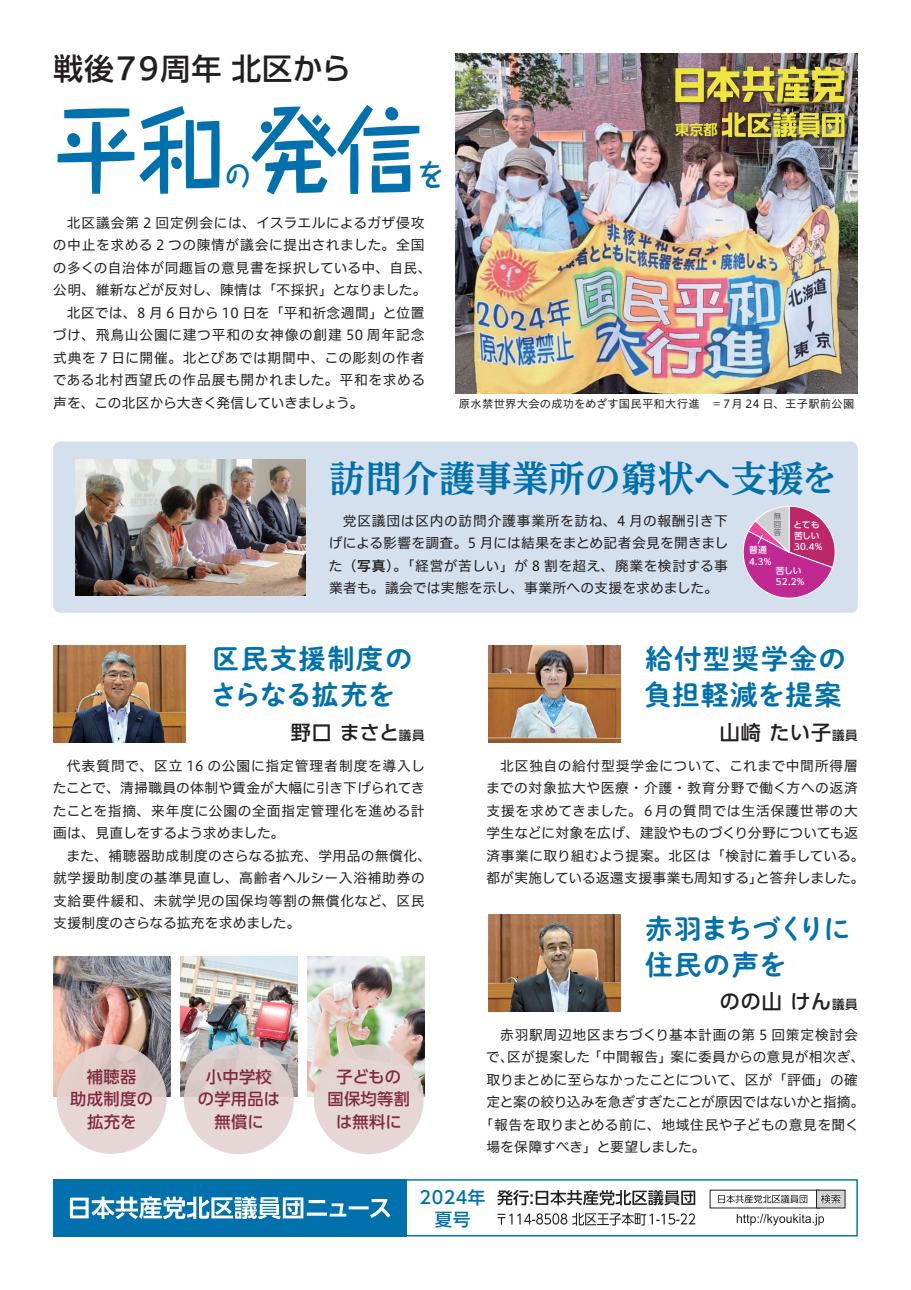
<style>
.page{position:relative;width:911px;height:1290px;background:#fff}
.page>*{position:absolute;margin:0;border:0;box-sizing:border-box;transform-origin:0 0}
.t1{font:700 96.25px "P Taka Hand Std N De";color:#0071ad;scale:.9 1}
.t2{font:700 36.25px "PUD Reimin Pr 6 N";letter-spacing:.01em;color:#0071ad}
.t3{font:500 30px "PUD Shin Go Pr 6 N";letter-spacing:.02em;color:#231f20}
.t4{font:700 30px "P Taka Hand Std N De";color:#0071ad;scale:.9 1}
.t5{font:27.5px/36.2px "P Shuei NM Go Std N B";letter-spacing:.05em;color:#0071ad}
.t6{font:27.5px/36.2px "P Shuei NM Go Std N B";letter-spacing:-.015em;color:#0071ad}
.t7{font:500 20px "UD Shin Go Pro";letter-spacing:.05em;color:#231f20}
.t8{font:500 17.5px/21.2px "UD Shin Go Pro";letter-spacing:.03em;color:#0071ad;text-align:center}
.t9{font:500 16.25px/22.5px "UD Shin Go Pro";letter-spacing:.02em;color:#822c41;text-align:center}
.t10{font:700 14.25px "UD Shin Go Pro De";color:#efe53f}
.t11{font:13.75px/22.5px "Hiragino UD Sans F Std N W4";letter-spacing:.03em;color:#231f20;text-align:justify}
.t12{font:13.75px "Hiragino UD Sans F Std N W4";letter-spacing:.055em;color:#231f20}
.t13{font:13.75px "Hiragino UD Sans F Std N W4";letter-spacing:-.015em;color:#231f20}
.t14{font:13.75px "Hiragino UD Sans F Std N W4";color:#231f20}
.t15{font:13.75px "Hiragino UD Sans F Std N W4";letter-spacing:-.01em;color:#231f20}
.t16{font:13.75px "Hiragino UD Sans F Std N W4";letter-spacing:.05em;color:#231f20}
.t17{font:13.75px "Hiragino UD Sans F Std N W4";letter-spacing:-.025em;color:#231f20}
.t18{font:13.75px "Hiragino UD Sans F Std N W4";letter-spacing:.01em;color:#231f20}
.t19{font:13.75px "Hiragino UD Sans F Std N W4";letter-spacing:-.005em;color:#231f20}
.t20{font:13.75px "Hiragino UD Sans F Std N W4";letter-spacing:-.02em;color:#231f20}
.t21{font:11.25px "Hiragino UD Sans Std N W4";letter-spacing:.03em;color:#231f20}
.t22{font:500 8.75px/11.2px "UD Shin Go Pro";letter-spacing:-.03em;color:#fff}
.t23{font:7.5px/7.8px "UD Shin Go Pro";color:#636366;text-align:justify}
.s1{font-family:"Hiragino UD Sans F Std N W6"}
.s2{font-size:12.5px}
</style>
<div class="page">
<div style="left:53px;top:1179px;width:353px;height:57px;background:#0071ad"></div>
<div style="left:399px;top:1179px;width:458px;height:57px;border:1px solid #0071ad"></div>
<svg style="left:736px;top:1214px;width:88px;height:11px"></svg>
<svg style="left:718px;top:1195px;width:89px;height:8px"></svg>
<div style="left:816px;top:1190px;width:29px;height:18px;background:#d1d2d4"></div>
<div style="left:816px;top:1190px;width:29px;height:18px;border:1px solid #231f20"></div>
<svg style="left:819px;top:1191px;width:23px;height:13px"></svg>
<svg style="left:497px;top:1190px;width:198px;height:15px"></svg>
<svg style="left:497px;top:1213px;width:198px;height:12px"></svg>
<svg style="left:70px;top:1196px;width:320px;height:23px"></svg>
<div style="left:53px;top:441px;width:804px;height:172px;background:#d4e0ee;border-radius:7px"></div>
<img style="left:307px;top:957px;width:117px;height:139px">
<img style="left:180px;top:957px;width:117px;height:139px">
<img style="left:53px;top:957px;width:117px;height:139px">
<div style="left:57px;top:1044px;width:110px;height:110px;background:linear-gradient(to bottom,#dcc6c4,#e8dbda);border-radius:50%"></div>
<div style="left:184px;top:1044px;width:110px;height:110px;background:linear-gradient(to bottom,#d8cbca,#e9d9d8);border-radius:50%"></div>
<div style="left:314px;top:1044px;width:110px;height:110px;background:#e4d3d2;border-radius:50%"></div>
<img style="left:488px;top:914px;width:133px;height:98px">
<img style="left:53px;top:645px;width:133px;height:97px">
<img style="left:455px;top:53px;width:402px;height:341px">
<img style="left:488px;top:645px;width:133px;height:97px">
<img style="left:75px;top:459px;width:231px;height:136px">
<div style="left:674px;top:65px;width:176px;height:79px;background:#231f20;opacity:.75"></div>
<img style="left:675px;top:66px;width:169px;height:36px">
<svg style="left:721px;top:112px;width:123px;height:25px;background:#ada340"></svg>
<svg style="left:742px;top:505px;width:94px;height:94px"></svg>
<h3 class="t3" style="left:53px;top:52px;width:299px">戦後７９周年北区から</h3>
<h1 class="t1" style="left:53px;top:83px;width:412px">平和発信</h1>
<h3 class="t4" style="left:224px;top:154px;width:32px">の</h3>
<h3 class="t4" style="left:417px;top:154px;width:32px">を</h3>
<p class="t11" style="left:67px;top:210px;width:359px">北区議会第 2 回定例会には、イスラエルによるガザ侵攻</p>
<p class="t11" style="left:53px;top:233px;width:373px">の中止を求める 2 つの陳情が議会に提出されました。全国</p>
<p class="t11" style="left:53px;top:255px;width:380px">の多くの自治体が同趣旨の意見書を採択している中、自民、</p>
<p class="t11" style="left:53px;top:278px;width:375px">公明、維新などが反対し、陳情は「不採択」となりました。</p>
<p class="t11" style="left:67px;top:300px;width:359px">北区では、8 月 6 日から 10 日を「平和祈念週間」と位置</p>
<p class="t12" style="left:53px;top:324px;width:373px">づけ、飛鳥山公園に建つ平和の女神像の創建 50 周年記念</p>
<p class="t11" style="left:53px;top:345px;width:373px">式典を 7 日に開催。北とぴあでは期間中、この彫刻の作者</p>
<p class="t11" style="left:53px;top:368px;width:374px">である北村西望氏の作品展も開かれました。平和を求める</p>
<p class="t17" style="left:53px;top:392px;width:312px">声を、この北区から大きく発信していきましょう。</p>
<p class="t10" style="left:675px;top:118px;width:44px">東京都</p>
<p class="t21" style="left:459px;top:395px;width:397px">原水禁世界大会の成功をめざす国民平和大行進　＝７月 24 日、王子駅前公園</p>
<h2 class="t2" style="left:329px;top:448px;width:510px">訪問介護事業所の窮状へ支援を</h2>
<p class="t11" style="left:329px;top:509px;width:401px;text-indent:14px">党区議団は区内の訪問介護事業所を訪ね、4 月の報酬引き下げによる影響を調査。5 月には結果をまとめ記者会見を開きました（<span class="s1">写真</span>）。「経営が苦しい」が 8 割を超え、廃業を検討する事業者も。議会では実態を示し、事業所への支援を求めました。</p>
<p class="t23" style="left:774px;top:512px;width:9px">無回答</p>
<p class="t22" style="left:793px;top:518px;width:30px">とても苦しい<br>30.4%</p>
<p class="t22" style="left:749px;top:544px;width:24px">普通<br>4.3%</p>
<p class="t22" style="left:776px;top:564px;width:30px">苦しい<br>52.2%</p>
<h3 class="t5" style="left:210px;top:640px;width:204px">区民支援制度のさらなる拡充を</h3>
<h3 class="t7" style="left:291px;top:716px;width:135px">野口まさと<span class="s2">議員</span></h3>
<p class="t11" style="left:53px;top:753px;width:373px;text-indent:14px">代表質問で、区立 16 の公園に指定管理者制度を導入したことで、清掃職員の体制や賃金が大幅に引き下げられてきたことを指摘、来年度に公園の全面指定管理化を進める計画は、見直しをするよう求めました。</p>
<p class="t11" style="left:53px;top:843px;width:380px;text-align:left;text-indent:13px">また、補聴器助成制度のさらなる拡充、学用品の無償化、就学援助制度の基準見直し、高齢者ヘルシー入浴補助券の支給要件緩和、未就学児の国保均等割の無償化など、区民支援制度のさらなる拡充を求めました。</p>
<p class="t9" style="left:70px;top:1065px;width:84px">補聴器<br>助成制度の拡充を</p>
<p class="t9" style="left:327px;top:1065px;width:84px">子どもの国保均等割は無料に</p>
<p class="t9" style="left:198px;top:1065px;width:84px">小中学校の学用品は無償に</p>
<h3 class="t5" style="left:644px;top:640px;width:203px">給付型奨学金の負担軽減を提案</h3>
<h3 class="t7" style="left:720px;top:716px;width:139px">山崎たい子<span class="s2">議員</span></h3>
<p class="t12" style="left:500px;top:755px;width:359px">北区独自の給付型奨学金について、これまで中間所得層</p>
<p class="t16" style="left:486px;top:777px;width:373px">までの対象拡大や医療・介護・教育分野で働く方への返済</p>
<p class="t12" style="left:486px;top:800px;width:373px">支援を求めてきました。６月の質問では生活保護世帯の大</p>
<p class="t14" style="left:486px;top:822px;width:373px">学生などに対象を広げ、建設やものづくり分野についても返</p>
<p class="t11" style="left:486px;top:843px;width:380px">済事業に取り組むよう提案。北区は「検討に着手している。</p>
<p class="t20" style="left:755px;top:867px;width:110px">と答弁しました。</p>
<p class="t18" style="left:486px;top:867px;width:278px">都が実施している返還支援事業も周知する」</p>
<h3 class="t6" style="left:645px;top:909px;width:207px">赤羽まちづくりに住民の声を</h3>
<h3 class="t7" style="left:719px;top:985px;width:140px">のの山けん<span class="s2">議員</span></h3>
<p class="t11" style="left:588px;top:1023px;width:278px;text-indent:-88px">赤羽駅周辺地区まちづくり基本計画の第 5 回策定検討会「中間報告」案に委員からの意見が相次ぎ、</p>
<p class="t11" style="left:507px;top:1045px;width:84px">区が提案した</p>
<p class="t11" style="left:486px;top:1045px;width:29px">で、</p>
<p class="t15" style="left:486px;top:1069px;width:373px">取りまとめに至らなかったことについて、区が「評価」の確</p>
<p class="t13" style="left:486px;top:1092px;width:380px">定と案の絞り込みを急ぎすぎたことが原因ではないかと指摘。</p>
<p class="t11" style="left:479px;top:1113px;width:381px">「報告を取りまとめる前に、地域住民や子どもの意見を聞く</p>
<p class="t19" style="left:486px;top:1137px;width:221px">場を保障すべき」と要望しました。</p>
<p class="t8" style="left:419px;top:1186px;width:67px">2024年夏号</p>
</div>
